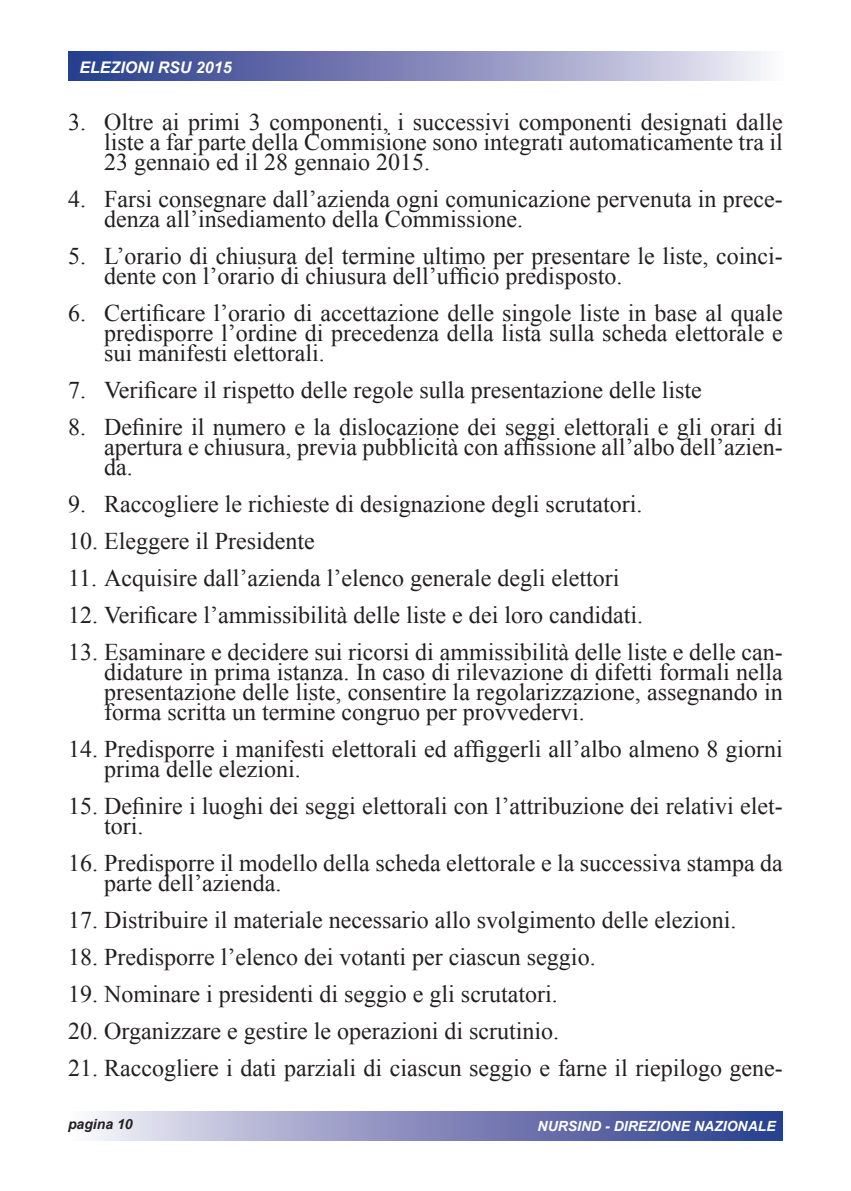
<style>
.page{position:relative;width:851px;height:1191px;background:#fff}
.page>*{position:absolute;margin:0;border:0;box-sizing:border-box;transform-origin:0 0}
.t1{font:24px/20px "Times New Roman";color:#231f20}
.t2{font:italic 700 16px "Arial";color:#fff}
.t3{font:italic 700 14px "Arial";color:#fff}
.t4{font:italic 700 14px "Arial";color:#231f20}
</style>
<div class="page">
<svg style="left:94px;top:1111px;width:688px;height:29px;background:#878dbd"></svg>
<svg style="left:68px;top:51px;width:696px;height:29px;background:#858cbc"></svg>
<p class="t2" style="left:79px;top:57px;width:154px">ELEZIONI RSU 2015</p>
<p class="t1" style="left:104px;top:112px;width:680px;text-align:justify;text-indent:-36px">3. Oltre ai primi 3 componenti, i successivi componenti designati dalle liste a far parte della Commisione sono integrati automaticamente tra il 23 gennaio ed il 28 gennaio 2015.</p>
<p class="t1" style="left:104px;top:189px;width:680px;text-indent:-36px">4. Farsi consegnare dall’azienda ogni comunicazione pervenuta in prece&shy;denza all’insediamento della Commissione.</p>
<p class="t1" style="left:104px;top:246px;width:680px;text-indent:-36px">5. L’orario di chiusura del termine ultimo per presentare le liste, coinci&shy;dente con l’orario di chiusura dell’ufficio predisposto.</p>
<p class="t1" style="left:104px;top:303px;width:680px;text-align:justify;text-indent:-36px">6. Certificare l’orario di accettazione delle singole liste in base al quale predisporre l’ordine di precedenza della lista sulla scheda elettorale e sui manifesti elettorali.</p>
<p class="t1" style="left:68px;top:380px;width:635px">7. Verificare il rispetto delle regole sulla presentazione delle liste</p>
<p class="t1" style="left:104px;top:417px;width:680px;text-align:justify;text-indent:-36px">8. Definire il numero e la dislocazione dei seggi elettorali e gli orari di apertura e chiusura, previa pubblicità con affissione all’albo dell’azien&shy;da.</p>
<p class="t1" style="left:68px;top:494px;width:575px">9. Raccogliere le richieste di designazione degli scrutatori.</p>
<p class="t1" style="left:68px;top:531px;width:248px">10. Eleggere il Presidente</p>
<p class="t1" style="left:68px;top:568px;width:553px">11. Acquisire dall’azienda l’elenco generale degli elettori</p>
<p class="t1" style="left:68px;top:605px;width:576px">12. Verificare l’ammissibilità delle liste e dei loro candidati.</p>
<p class="t1" style="left:104px;top:642px;width:680px;text-align:justify;text-indent:-36px">13. Esaminare e decidere sui ricorsi di ammissibilità delle liste e delle can&shy;didature in prima istanza. In caso di rilevazione di difetti formali nella presentazione delle liste, consentire la regolarizzazione, assegnando in forma scritta un termine congruo per provvedervi.</p>
<p class="t1" style="left:104px;top:739px;width:680px;text-indent:-36px">14. Predisporre i manifesti elettorali ed affiggerli all’albo almeno 8 giorni prima delle elezioni.</p>
<p class="t1" style="left:104px;top:796px;width:680px;text-indent:-36px">15. Definire i luoghi dei seggi elettorali con l’attribuzione dei relativi elet&shy;tori.</p>
<p class="t1" style="left:104px;top:853px;width:680px;text-indent:-36px">16. Predisporre il modello della scheda elettorale e la successiva stampa da parte dell’azienda.</p>
<p class="t1" style="left:68px;top:910px;width:669px">17. Distribuire il materiale necessario allo svolgimento delle elezioni.</p>
<p class="t1" style="left:68px;top:947px;width:529px">18. Predisporre l’elenco dei votanti per ciascun seggio.</p>
<p class="t1" style="left:68px;top:984px;width:491px">19. Nominare i presidenti di seggio e gli scrutatori.</p>
<p class="t1" style="left:68px;top:1021px;width:492px">20. Organizzare e gestire le operazioni di scrutinio.</p>
<p class="t1" style="left:68px;top:1058px;width:716px">21. Raccogliere i dati parziali di ciascun seggio e farne il riepilogo gene-</p>
<p class="t4" style="left:68px;top:1114px;width:66px">pagina 10</p>
<p class="t3" style="left:537px;top:1116px;width:239px">NURSIND - DIREZIONE NAZIONALE</p>
</div>
